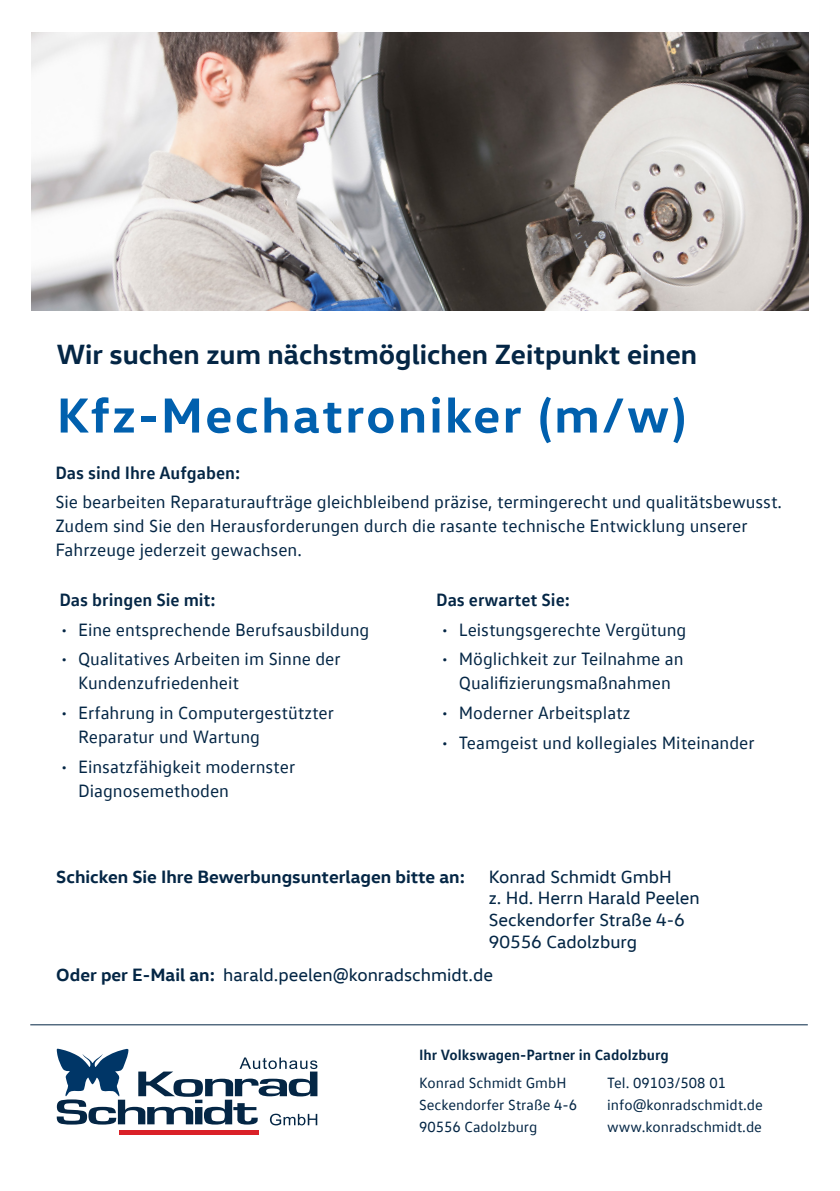
<style>
.page{position:relative;width:840px;height:1191px;background:#fff}
.page>*{position:absolute;margin:0;border:0;box-sizing:border-box;transform-origin:0 0}
.t1{font:700 50px "VW Head Office";letter-spacing:.05em;color:#0160ae}
.t2{font:700 28px "VW Head Office";color:#042645}
.t3{font:18px/24px "VW Text Office";color:#042645}
.t4{font:18px "VW Head Office";color:#042645}
.t5{font:700 18px "VW Text Office";color:#042645}
.t6{font:700 18px "VW Head Office";color:#042645}
.t7{font:15px "VW Text Office";color:#042645}
.t8{font:700 15px "VW Text Office";color:#042645}
.s1{font-weight:700}
</style>
<div class="page">
<img style="left:31px;top:33px;width:777px;height:277px">
<svg style="left:57px;top:1048px;width:260px;height:77px"></svg>
<div style="left:119px;top:1129px;width:139px;height:5px;background:#da2128"></div>
<hr style="left:30px;top:1024px;width:777px;height:1px;background:#042645">
<p class="t2" style="left:57px;top:336px;width:641px">Wir suchen zum nächstmöglichen Zeitpunkt einen</p>
<p class="t1" style="left:57px;top:383px;width:630px">Kfz-Mechatroniker (m/w)</p>
<p class="t5" style="left:55px;top:461px;width:186px">Das sind Ihre Aufgaben:</p>
<p class="t3" style="left:55px;top:490px;width:727px">Sie bearbeiten Reparaturaufträge gleichbleibend präzise, termingerecht und qualitätsbewusst.<br>Zudem sind Sie den Herausforderungen durch die rasante technische Entwicklung unserer<br>Fahrzeuge jederzeit gewachsen.</p>
<p class="t5" style="left:59px;top:588px;width:158px">Das bringen Sie mit:</p>
<p class="t3" style="left:61px;top:617px;width:310px">• Eine entsprechende Berufsausbildung</p>
<p class="t3" style="left:78px;top:646px;width:264px;text-indent:-17px">• Qualitatives Arbeiten im Sinne der<br>Kundenzufriedenheit</p>
<p class="t3" style="left:78px;top:700px;width:257px;text-indent:-17px">• Erfahrung in Computergestützter<br>Reparatur und Wartung</p>
<p class="t3" style="left:78px;top:754px;width:219px;text-indent:-17px">• Einsatzfähigkeit modernster<br>Diagnosemethoden</p>
<p class="t5" style="left:436px;top:588px;width:135px">Das erwartet Sie:</p>
<p class="t3" style="left:441px;top:617px;width:246px">• Leistungsgerechte Vergütung</p>
<p class="t3" style="left:441px;top:646px;width:243px;text-align:center">• Möglichkeit zur Teilnahme an<br>Qualifizierungsmaßnahmen</p>
<p class="t3" style="left:441px;top:700px;width:190px">• Moderner Arbeitsplatz</p>
<p class="t3" style="left:441px;top:730px;width:314px">• Teamgeist und kollegiales Miteinander</p>
<p class="t6" style="left:56px;top:864px;width:410px">Schicken Sie Ihre Bewerbungsunterlagen bitte an:</p>
<p class="t4" style="left:488px;top:865px;width:184px">Konrad Schmidt GmbH</p>
<p class="t4" style="left:488px;top:887px;width:212px">z. Hd. Herrn Harald Peelen</p>
<p class="t4" style="left:488px;top:908px;width:197px">Seckendorfer Straße 4-6</p>
<p class="t4" style="left:488px;top:930px;width:150px">90556 Cadolzburg</p>
<p class="t4" style="left:56px;top:963px;width:438px"><span class="s1">Oder per E-Mail an:</span> harald.peelen@konradschmidt.de</p>
<p class="t8" style="left:419px;top:1045px;width:251px">Ihr Volkswagen-Partner in Cadolzburg</p>
<p class="t7" style="left:419px;top:1073px;width:149px">Konrad Schmidt GmbH</p>
<p class="t7" style="left:419px;top:1095px;width:159px">Seckendorfer Straße 4-6</p>
<p class="t7" style="left:419px;top:1117px;width:120px">90556 Cadolzburg</p>
<p class="t7" style="left:607px;top:1073px;width:120px">Tel. 09103/508 01</p>
<p class="t7" style="left:607px;top:1095px;width:157px">info@konradschmidt.de</p>
<p class="t7" style="left:607px;top:1117px;width:156px">www.konradschmidt.de</p>
</div>
